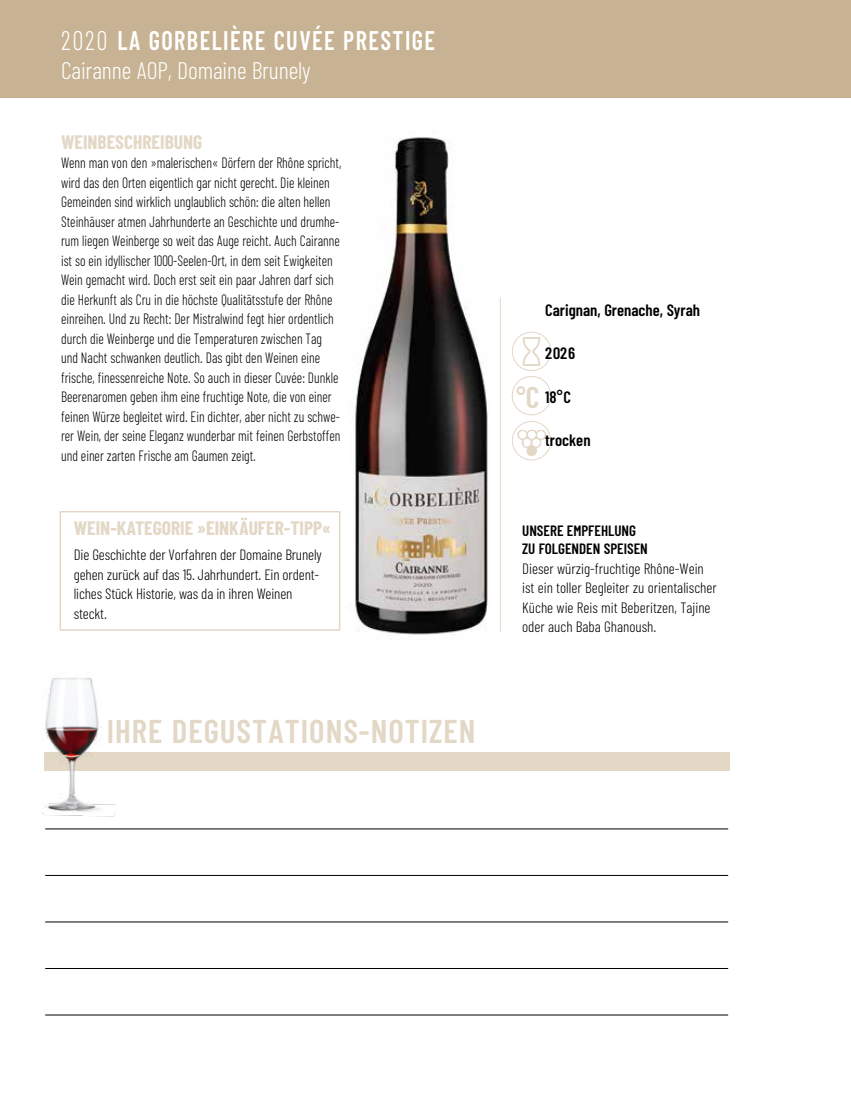
<style>
.page{position:relative;width:851px;height:1106px;background:#fff}
.page>*{position:absolute;margin:0;border:0;box-sizing:border-box;transform-origin:0 0}
.t1{font:600 33px "Barlow Condensed";letter-spacing:.03em;color:#e3d7c6}
.t2{font:600 27px "Barlow Condensed";letter-spacing:.06em;color:#fff;scale:.9 1}
.t3{font:600 27px "Barlow Condensed";color:#e3d7c6}
.t4{font:300 24px "Barlow Condensed";letter-spacing:-.005em;color:#fff}
.t5{font:700 19.5px "Barlow Condensed";color:#e3d7c6}
.t6{font:600 16.5px "Barlow Condensed";color:#000}
.t7{font:300 15px/19.5px "Barlow Condensed";color:#000;scale:.9 1}
.t8{font:300 15px/19.5px "Barlow Condensed";color:#000}
.t9{font:600 15px/18px "Barlow Condensed";color:#000}
.s1{font-weight:300}
.s2{font-size:30px}
</style>
<div class="page">
<div style="left:0;top:0;width:850px;height:98px;background:#c7b393"></div>
<hr style="left:45px;top:828px;width:683px;height:1px;background:#000">
<hr style="left:45px;top:875px;width:683px;height:1px;background:#000">
<hr style="left:45px;top:921px;width:683px;height:1px;background:#000">
<hr style="left:45px;top:968px;width:683px;height:1px;background:#000">
<hr style="left:45px;top:1014px;width:683px;height:1px;background:#000">
<hr style="left:500px;top:298px;width:1px;height:333px;background:#e3d7c6">
<img style="left:522px;top:337px;width:19px;height:28px">
<div style="left:512px;top:332px;width:39px;height:39px;border:1px solid #e3d7c6;border-radius:50%"></div>
<img style="left:514px;top:429px;width:34px;height:27px">
<div style="left:512px;top:421px;width:39px;height:39px;border:1px solid #e3d7c6;border-radius:50%"></div>
<div style="left:512px;top:376px;width:39px;height:39px;border:1px solid #e3d7c6;border-radius:50%"></div>
<div style="left:44px;top:752px;width:685px;height:18px;background:#e3d7c6"></div>
<div style="left:60px;top:511px;width:280px;height:119px;border:2px solid #e3d7c6"></div>
<img style="left:42px;top:674px;width:90px;height:143px">
<img style="left:355px;top:137px;width:133px;height:498px">
<h2 class="t2" style="left:61px;top:23px;width:417px"><span class="s1">2020</span> LA GORBELIÈRE CUVÉE PRESTIGE</h2>
<h3 class="t4" style="left:61px;top:55px;width:251px">Cairanne AOP, Domaine Brunely</h3>
<h3 class="t5" style="left:61px;top:129px;width:143px">WEINBESCHREIBUNG</h3>
<p class="t7" style="left:61px;top:153px;width:313px">Wenn man von den »malerischen« Dörfern der Rhône spricht, wird das den Orten eigentlich gar nicht gerecht. Die kleinen Gemeinden sind wirklich unglaublich schön: die alten hellen Steinhäuser atmen Jahrhunderte an Geschichte und drumhe&shy;rum liegen Weinberge so weit das Auge reicht. Auch Cairanne ist so ein idyllischer 1000-Seelen-Ort, in dem seit Ewigkeiten Wein gemacht wird. Doch erst seit ein paar Jahren darf sich die Herkunft als Cru in die höchste Qualitätsstufe der Rhône einreihen. Und zu Recht: Der Mistralwind fegt hier ordentlich durch die Weinberge und die Temperaturen zwischen Tag und Nacht schwanken deutlich. Das gibt den Weinen eine frische, finessenreiche Note. So auch in dieser Cuvée: Dunkle Beerenaromen geben ihm eine fruchtige Note, die von einer feinen Würze begleitet wird. Ein dichter, aber nicht zu schwe&shy;rer Wein, der seine Eleganz wunderbar mit feinen Gerbstoffen und einer zarten Frische am Gaumen zeigt.</p>
<h3 class="t5" style="left:74px;top:516px;width:259px">WEIN-KATEGORIE »EINKÄUFER-TIPP«</h3>
<p class="t8" style="left:74px;top:544px;width:249px">Die Geschichte der Vorfahren der Domaine Brunely gehen zurück auf das 15. Jahrhundert. Ein ordent&shy;liches Stück Historie, was da in ihren Weinen steckt.</p>
<h1 class="t1" style="left:107px;top:710px;width:370px">IHRE DEGUSTATIONS-NOTIZEN</h1>
<p class="t6" style="left:545px;top:299px;width:156px">Carignan, Grenache, Syrah</p>
<p class="t6" style="left:545px;top:343px;width:31px">2026</p>
<p class="t6" style="left:545px;top:386px;width:27px">18°C</p>
<p class="t6" style="left:545px;top:430px;width:47px">trocken</p>
<h2 class="t3" style="left:516px;top:381px;width:25px">°<span class="s2">C</span></h2>
<p class="t9" style="left:522px;top:521px;width:127px">UNSERE EMPFEHLUNG<br>ZU FOLGENDEN SPEISEN</p>
<p class="t8" style="left:522px;top:558px;width:196px">Dieser würzig-fruchtige Rhône-Wein ist ein toller Begleiter zu orientalischer Küche wie Reis mit Beberitzen, Tajine oder auch Baba Ghanoush.</p>
</div>
